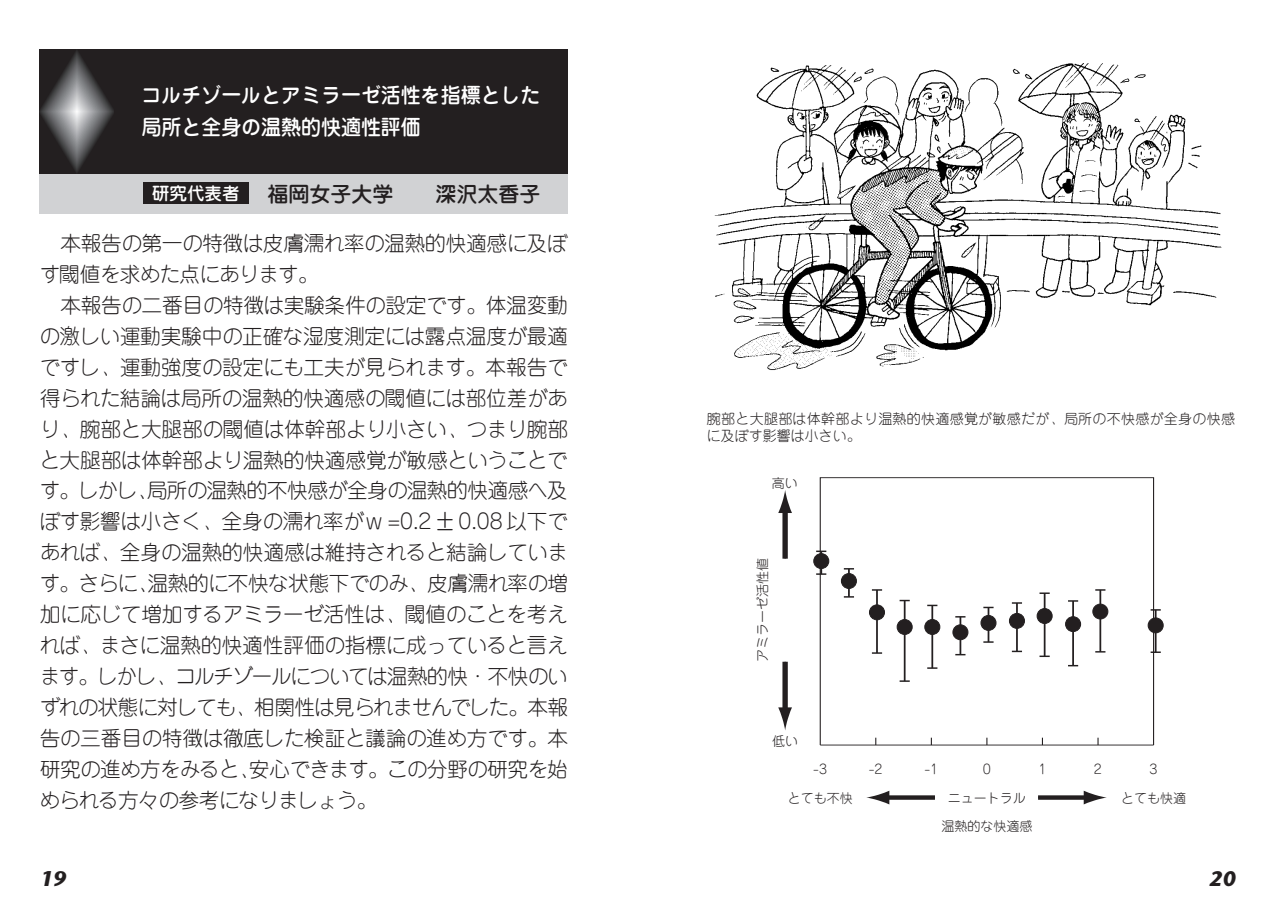
<style>
.page{position:relative;width:1275px;height:903px;background:#fff}
.page>*{position:absolute;margin:0;border:0;box-sizing:border-box;transform-origin:0 0}
.t1{font:500 21px/31.5px "Jun 34";color:#fff;scale:.95 1}
.t2{font:500 21px "Jun 34";color:#231f20}
.t3{font:italic 700 21px "Stone Sans";color:#231f20}
.t4{font:300 20.65px/31px "Jun 101";letter-spacing:-.035em;color:#231f20;text-align:justify}
.t5{font:300 20.65px/31px "Jun 101";letter-spacing:-.01em;color:#231f20}
.t6{font:500 17.5px "Jun 34";color:#fff}
.t7{font:300 14px/17.5px "Jun 101";letter-spacing:.02em;color:#231f20}
.t8{font:12.95px/28.2px "Jun 101 Pro Light 90 pv RKSJ H";color:#231f20;text-align:center}
</style>
<div class="page">
<img style="left:714px;top:64px;width:508px;height:306px">
<svg style="left:819px;top:477px;width:335px;height:269px"></svg>
<div style="left:814px;top:554px;width:15px;height:14px;background:#231f20;border-radius:50%"></div>
<div style="left:813px;top:553px;width:16px;height:16px;border:1px solid #231f20;border-radius:50%"></div>
<svg style="left:816px;top:550px;width:10px;height:2px"></svg>
<svg style="left:816px;top:573px;width:10px;height:2px"></svg>
<hr style="left:820px;top:551px;width:2px;height:23px;background:#231f20">
<div style="left:841px;top:573px;width:15px;height:15px;background:#231f20;border-radius:50%"></div>
<div style="left:841px;top:573px;width:16px;height:16px;border:1px solid #231f20;border-radius:50%"></div>
<svg style="left:844px;top:568px;width:10px;height:2px"></svg>
<svg style="left:844px;top:596px;width:10px;height:2px"></svg>
<hr style="left:848px;top:569px;width:2px;height:28px;background:#231f20">
<div style="left:869px;top:605px;width:15px;height:15px;background:#231f20;border-radius:50%"></div>
<div style="left:869px;top:604px;width:16px;height:16px;border:1px solid #231f20;border-radius:50%"></div>
<svg style="left:872px;top:589px;width:10px;height:2px"></svg>
<svg style="left:872px;top:652px;width:10px;height:2px"></svg>
<hr style="left:876px;top:590px;width:2px;height:63px;background:#231f20">
<div style="left:897px;top:619px;width:15px;height:15px;background:#231f20;border-radius:50%"></div>
<div style="left:897px;top:619px;width:15px;height:16px;border:1px solid #231f20;border-radius:50%"></div>
<svg style="left:900px;top:680px;width:10px;height:2px"></svg>
<hr style="left:904px;top:600px;width:1px;height:81px;background:#231f20">
<div style="left:925px;top:619px;width:15px;height:15px;background:#231f20;border-radius:50%"></div>
<div style="left:924px;top:619px;width:16px;height:16px;border:1px solid #231f20;border-radius:50%"></div>
<svg style="left:927px;top:667px;width:10px;height:2px"></svg>
<hr style="left:931px;top:605px;width:2px;height:63px;background:#231f20">
<div style="left:953px;top:625px;width:15px;height:15px;background:#231f20;border-radius:50%"></div>
<div style="left:952px;top:624px;width:16px;height:16px;border:1px solid #231f20;border-radius:50%"></div>
<svg style="left:955px;top:616px;width:10px;height:2px"></svg>
<hr style="left:960px;top:617px;width:1px;height:38px;background:#231f20">
<div style="left:981px;top:615px;width:15px;height:15px;background:#231f20;border-radius:50%"></div>
<div style="left:981px;top:615px;width:15px;height:16px;border:1px solid #231f20;border-radius:50%"></div>
<svg style="left:983px;top:641px;width:10px;height:2px"></svg>
<hr style="left:988px;top:607px;width:1px;height:35px;background:#231f20">
<div style="left:1009px;top:613px;width:15px;height:15px;background:#231f20;border-radius:50%"></div>
<div style="left:1009px;top:613px;width:16px;height:16px;border:1px solid #231f20;border-radius:50%"></div>
<svg style="left:1012px;top:602px;width:10px;height:2px"></svg>
<svg style="left:1012px;top:650px;width:10px;height:2px"></svg>
<hr style="left:1016px;top:603px;width:2px;height:48px;background:#231f20">
<div style="left:1037px;top:608px;width:15px;height:15px;background:#231f20;border-radius:50%"></div>
<div style="left:1037px;top:608px;width:15px;height:16px;border:1px solid #231f20;border-radius:50%"></div>
<svg style="left:1039px;top:592px;width:11px;height:2px"></svg>
<svg style="left:1039px;top:655px;width:11px;height:2px"></svg>
<hr style="left:1044px;top:593px;width:1px;height:63px;background:#231f20">
<div style="left:1066px;top:617px;width:14px;height:15px;background:#231f20;border-radius:50%"></div>
<div style="left:1065px;top:616px;width:16px;height:16px;border:1px solid #231f20;border-radius:50%"></div>
<svg style="left:1068px;top:600px;width:10px;height:2px"></svg>
<hr style="left:1072px;top:601px;width:2px;height:65px;background:#231f20">
<div style="left:1093px;top:604px;width:15px;height:15px;background:#231f20;border-radius:50%"></div>
<div style="left:1092px;top:604px;width:16px;height:15px;border:1px solid #231f20;border-radius:50%"></div>
<svg style="left:1095px;top:589px;width:10px;height:2px"></svg>
<svg style="left:1095px;top:651px;width:10px;height:2px"></svg>
<hr style="left:1099px;top:590px;width:2px;height:62px;background:#231f20">
<div style="left:1148px;top:618px;width:15px;height:15px;background:#231f20;border-radius:50%"></div>
<div style="left:1148px;top:617px;width:15px;height:16px;border:1px solid #231f20;border-radius:50%"></div>
<svg style="left:1151px;top:609px;width:10px;height:2px"></svg>
<svg style="left:1151px;top:651px;width:10px;height:2px"></svg>
<hr style="left:1155px;top:610px;width:1px;height:42px;background:#231f20">
<div style="left:1038px;top:795px;width:50px;height:5px;background:#231f20"></div>
<svg style="left:1084px;top:791px;width:23px;height:13px"></svg>
<div style="left:885px;top:795px;width:50px;height:5px;background:#231f20"></div>
<svg style="left:866px;top:791px;width:23px;height:13px"></svg>
<hr style="left:783px;top:508px;width:4px;height:51px;background:#231f20">
<svg style="left:778px;top:490px;width:14px;height:23px"></svg>
<hr style="left:783px;top:662px;width:4px;height:50px;background:#231f20">
<svg style="left:778px;top:707px;width:14px;height:23px"></svg>
<svg style="left:40px;top:50px;width:74px;height:124px;background:#4c4a4c"></svg>
<div style="left:114px;top:50px;width:454px;height:124px;background:#231f20"></div>
<div style="left:40px;top:174px;width:528px;height:39px;background:#d1d2d4"></div>
<div style="left:143px;top:183px;width:105px;height:21px;background:#231f20"></div>
<p class="t1" style="left:142px;top:79px;width:421px">コルチゾールとアミラーゼ活性を指標とした局所と全身の温熱的快適性評価</p>
<p class="t6" style="left:152px;top:181px;width:89px">研究代表者</p>
<p class="t2" style="left:268px;top:180px;width:127px">福岡女子大学</p>
<p class="t2" style="left:436px;top:180px;width:107px">深沢太香子</p>
<p class="t5" style="left:40px;top:227px;width:530px;text-indent:21px">本報告の第一の特徴は皮膚濡れ率の温熱的快適感に及ぼす閾値を求めた点にあります。</p>
<p class="t4" style="left:40px;top:289px;width:530px;text-indent:21px">本報告の二番目の特徴は実験条件の設定です。体温変動の激しい運動実験中の正確な湿度測定には露点温度が最適ですし、運動強度の設定にも工夫が見られます。本報告で得られた結論は局所の温熱的快適感の閾値には部位差があり、腕部と大腿部の閾値は体幹部より小さい、つまり腕部と大腿部は体幹部より温熱的快適感覚が敏感ということです。しかし､局所の温熱的不快感が全身の温熱的快適感へ及ぼす影響は小さく、全身の濡れ率がｗ =0.2 ± 0.08 以下であれば、全身の温熱的快適感は維持されると結論しています。さらに､温熱的に不快な状態下でのみ、皮膚濡れ率の増加に応じて増加するアミラーゼ活性は、閾値のことを考えれば、まさに温熱的快適性評価の指標に成っていると言えます。しかし、コルチゾールについては温熱的快・不快のいずれの状態に対しても、相関性は見られませんでした。本報告の三番目の特徴は徹底した検証と議論の進め方です。本研究の進め方をみると､安心できます。この分野の研究を始められる方々の参考になりましょう。</p>
<p class="t3" style="left:40px;top:870px;width:28px">19</p>
<p class="t7" style="left:707px;top:409px;width:530px">腕部と大腿部は体幹部より温熱的快適感覚が敏感だが、局所の不快感が全身の快感に及ぼす影響は小さい。</p>
<p class="t8" style="left:772px;top:467px;width:27px">高い</p>
<p class="t8" style="left:747px;top:662px;width:105px;rotate:-90deg">アミラ ゼ活性値</p>
<p class="t8" style="left:772px;top:725px;width:27px">低い</p>
<p class="t8" style="left:813px;top:753px;width:15px">-3</p>
<p class="t8" style="left:869px;top:753px;width:15px">-2</p>
<p class="t8" style="left:924px;top:753px;width:7px">-</p>
<p class="t8" style="left:1038px;top:753px;width:10px">1</p>
<p class="t8" style="left:1094px;top:753px;width:10px">2</p>
<p class="t8" style="left:1149px;top:753px;width:10px">3</p>
<p class="t8" style="left:983px;top:753px;width:10px">0</p>
<p class="t8" style="left:941px;top:782px;width:92px">ニュートラル温熱的な快適感</p>
<p class="t8" style="left:788px;top:782px;width:66px">とても不快</p>
<p class="t8" style="left:1121px;top:782px;width:66px">とても快適</p>
<p class="t3" style="left:1209px;top:870px;width:28px">20</p>
</div>
